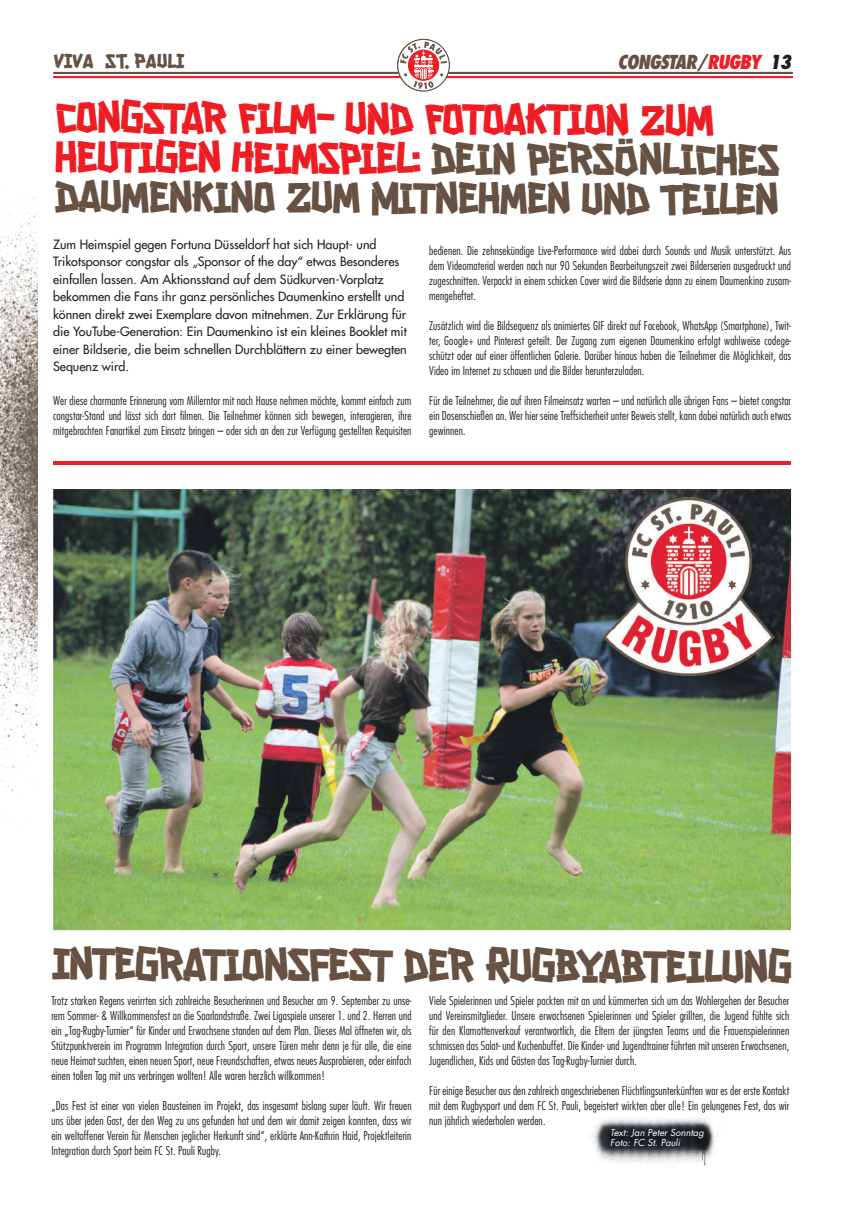
<style>
.page{position:relative;width:862px;height:1212px;background:#fff}
.page>*{position:absolute;margin:0;border:0;box-sizing:border-box;transform-origin:0 0}
.t1{font:45.88px "fcsp 2.2";letter-spacing:-.115em;color:#665143}
.t2{font:44.25px/39.6px "fcsp 2.2";letter-spacing:-.11em;color:#ee1d23}
.t3{font:21.25px "fcsp 2.2";letter-spacing:-.06em;color:#665143}
.t4{font:italic 800 condensed 18.75px "Futura Std";letter-spacing:-.05em;color:#665143}
.t5{font:500 12.5px/17.5px "Futura Std";color:#231f20}
.t6{font:300 condensed 11.88px/15px "Futura Std";letter-spacing:.01em;color:#231f20;text-align:justify}
.t7{font:italic 9.38px/10px "Futura Std";color:#fff}
.s1{color:#ee1d23}
.s2{color:#231f20}
.s3{color:#665143}
</style>
<div class="page">
<img style="left:0;top:197px;width:38px;height:601px">
<hr style="left:53px;top:76px;width:739px;height:2px;background:#ee1d23">
<hr style="left:53px;top:72px;width:739px;height:2px;background:#665143">
<svg style="left:397px;top:39px;width:52px;height:53px"></svg>
<svg style="left:398px;top:40px;width:50px;height:50px"></svg>
<hr style="left:53px;top:461px;width:737px;height:4px;background:#ee1d23">
<img style="left:592px;top:1112px;width:132px;height:54px">
<img style="left:577px;top:1110px;width:163px;height:2px">
<img style="left:53px;top:489px;width:737px;height:441px">
<img style="left:602px;top:498px;width:172px;height:177px">
<h3 class="t3" style="left:53px;top:47px;width:133px">VIVA ST. PAULI</h3>
<h3 class="t4" style="left:617px;top:50px;width:175px">CONGSTAR/<span class="s1">RUGBY</span> <span class="s2">13</span></h3>
<h2 class="t2" style="left:53px;top:99px;width:729px">CONGSTAR FILM- UND FOTOAKTION ZUM<br>HEUTIGEN HEIMSPIEL: <span class="s3">DEIN PERSÖNLICHES<br>DAUMENKINO ZUM MITNEHMEN UND TEILEN</span></h2>
<p class="t5" style="left:53px;top:235px;width:355px">Zum Heimspiel gegen Fortuna Düsseldorf hat sich Haupt- und Trikotsponsor congstar als „Sponsor of the day“ etwas Besonderes einfallen lassen. Am Aktionsstand auf dem Südkurven-Vorplatz bekommen die Fans ihr ganz persönliches Daumenkino erstellt und können direkt zwei Exemplare davon mitnehmen. Zur Erklärung für die YouTube-Generation: Ein Daumenkino ist ein kleines Booklet mit einer Bildserie, die beim schnellen Durchblättern zu einer bewegten Sequenz wird.</p>
<p class="t6" style="left:53px;top:393px;width:359px">Wer diese charmante Erinnerung vom Millerntor mit nach Hause nehmen möchte, kommt einfach zum congstar-Stand und lässt sich dort lmen. Die Teilnehmer können sich bewegen, interagieren, ihre mitgebrachten Fanartikel zum Einsatz bringen – oder sich an den zur Verfügung gestellten Requisiten</p>
<p class="t6" style="left:429px;top:243px;width:363px">bedienen. Die zehnsekündige Live-Performance wird dabei durch Sounds und Musik unterstützt. Aus dem Videomaterial werden nach nur 90 Sekunden Bearbeitungszeit zwei Bilderserien ausgedruckt und zugeschnitten. Verpackt in einem schicken Cover wird die Bildserie dann zu einem Daumenkino zusam&shy;mengeheftet.</p>
<p class="t6" style="left:429px;top:318px;width:363px">Zusätzlich wird die Bildsequenz als animiertes GIF direkt auf Facebook, WhatsApp (Smartphone), Twit&shy;ter, Google+ und Pinterest geteilt. Der Zugang zum eigenen Daumenkino erfolgt wahlweise codege&shy;schützt oder auf einer öffentlichen Galerie. Darüber hinaus haben die Teilnehmer die Möglichkeit, das Video im Internet zu schauen und die Bilder herunterzuladen.</p>
<p class="t6" style="left:429px;top:393px;width:363px">Für die Teilnehmer, die auf ihren Filmeinsatz warten – und natürlich alle übrigen Fans – bietet congstar ein Dosenschießen an. Wer hier seine Treffsicherheit unter Beweis stellt, kann dabei natürlich auch etwas gewinnen.</p>
<h1 class="t1" style="left:51px;top:934px;width:744px">INTEGRATIONSFEST DER RUGBYABTEILUNG</h1>
<p class="t6" style="left:51px;top:993px;width:361px">Trotz starken Regens verirrten sich zahlreiche Besucherinnen und Besucher am 9. September zu unse&shy;rem Sommer- &amp; Willkommensfest an die Saarlandstraße. Zwei Ligaspiele unserer 1. und 2. Herren und ein „Tag-Rugby-Turnier“ für Kinder und Erwachsene standen auf dem Plan. Dieses Mal öffneten wir, als Stützpunktverein im Programm Integration durch Sport, unsere Türen mehr denn je für alle, die eine neue Heimat suchten, einen neuen Sport, neue Freundschaften, etwas neues Ausprobieren, oder einfach einen tollen Tag mit uns verbringen wollten! Alle waren herzlich willkommen!</p>
<p class="t6" style="left:51px;top:1098px;width:361px">„Das Fest ist einer von vielen Bausteinen im Projekt, das insgesamt bislang super läuft. Wir freuen uns über jeden Gast, der den Weg zu uns gefunden hat und dem wir damit zeigen konnten, dass wir ein weltoffener Verein für Menschen jeglicher Herkunft sind“, erklärte Ann-Kathrin Haid, Projektleiterin Integration durch Sport beim FC St. Pauli Rugby.</p>
<p class="t6" style="left:429px;top:993px;width:361px">Viele Spielerinnen und Spieler packten mit an und kümmerten sich um das Wohlergehen der Besucher und Vereinsmitglieder. Unsere erwachsenen Spielerinnen und Spieler grillten, die Jugend fühlte sich für den Klamottenverkauf verantwortlich, die Eltern der jüngsten Teams und die Frauenspielerinnen schmissen das Salat- und Kuchenbuffet. Die Kinder- und Jugendtrainer führten mit unseren Erwachsenen, Jugendlichen, Kids und Gästen das Tag-Rugby-Turnier durch.</p>
<p class="t6" style="left:429px;top:1083px;width:361px">Für einige Besucher aus den zahlreich angeschriebenen Flüchtlingsunterkünften war es der erste Kontakt mit dem Rugbysport und dem FC St. Pauli, begeistert wirkten aber alle! Ein gelungenes Fest, das wir nun jährlich wiederholen werden.</p>
<p class="t7" style="left:610px;top:1127px;width:95px">Text: Jan Peter Sonntag<br>Foto: FC St. Pauli</p>
</div>
